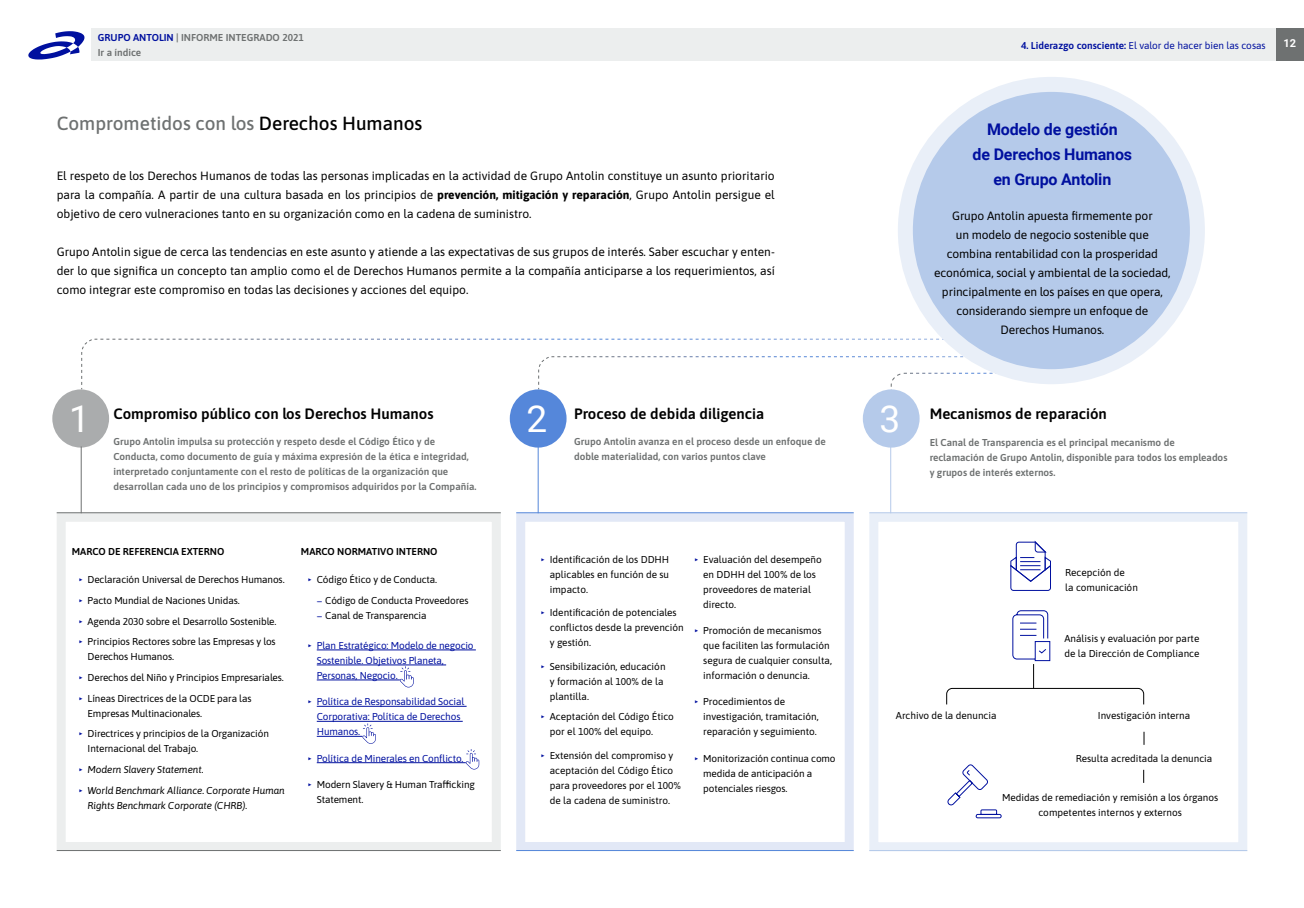
<style>
.page{position:relative;width:1304px;height:908px;background:#fff}
.page>*{position:absolute;margin:0;border:0;box-sizing:border-box;transform-origin:0 0}
.t1{font:37px "Roboto";color:#fff}
.t2{font:500 19px "Asap";color:#6e7171}
.t3{font:700 16px/25px "Roboto";letter-spacing:-.01em;color:#00109f;text-align:center}
.t4{font:600 15px "Asap";color:#000}
.t5{font:12px/19px "Asap";letter-spacing:-.01em;color:#000;text-align:justify}
.t6{font:700 11px "Roboto";color:#fff}
.t7{font:10px/15px "Asap";color:#000}
.t8{font:600 10px/15px "Asap";color:#6e7171}
.t9{font:10px/15px "Asap";letter-spacing:-.01em;color:#00109f}
.t10{font:italic 10px/20.7px "Asap";letter-spacing:-.01em;color:#000}
.t11{font:600 10px "Asap";color:#000}
.s1{color:#00109f}
.s2{font-weight:600}
.s3{color:#000}
.s4{font-weight:700}
.s5{font-style:normal}
</style>
<div class="page">
<svg style="left:100px;top:326px;width:939px;height:70px"></svg>
<div style="left:905px;top:84px;width:292px;height:292px;background:#b5caea;border-radius:50%"></div>
<div style="left:898px;top:77px;width:307px;height:307px;border:15px solid #e9eff8;border-radius:50%"></div>
<div style="left:52px;top:389px;width:57px;height:58px;background:#aaacad;border-radius:50%"></div>
<div style="left:510px;top:389px;width:57px;height:58px;background:#5587da;border-radius:50%"></div>
<div style="left:863px;top:389px;width:57px;height:58px;background:#b5caea;border-radius:50%"></div>
<div style="left:57px;top:512px;width:444px;height:338px;border:9px solid #eceeee"></div>
<div style="left:516px;top:512px;width:338px;height:338px;border:9px solid #e2e8f6"></div>
<div style="left:869px;top:512px;width:378px;height:338px;border:9px solid #e9eff8"></div>
<svg style="left:1010px;top:540px;width:41px;height:51px"></svg>
<svg style="left:947px;top:764px;width:55px;height:54px"></svg>
<svg style="left:1144px;top:731px;width:1px;height:13px"></svg>
<svg style="left:1143px;top:769px;width:1px;height:13px"></svg>
<svg style="left:946px;top:610px;width:198px;height:94px"></svg>
<hr style="left:57px;top:849px;width:444px;height:1px;background:#6e7171">
<hr style="left:57px;top:512px;width:444px;height:1px;background:#6e7171">
<hr style="left:516px;top:849px;width:338px;height:1px;background:#5587da">
<hr style="left:516px;top:512px;width:338px;height:1px;background:#5587da">
<hr style="left:869px;top:849px;width:378px;height:1px;background:#b5caea">
<hr style="left:869px;top:512px;width:378px;height:1px;background:#b5caea">
<hr style="left:317px;top:649px;width:159px;height:1px;background:#00109f">
<hr style="left:317px;top:664px;width:129px;height:1px;background:#00109f">
<hr style="left:317px;top:679px;width:83px;height:1px;background:#00109f">
<hr style="left:317px;top:705px;width:150px;height:1px;background:#00109f">
<hr style="left:317px;top:720px;width:146px;height:1px;background:#00109f">
<hr style="left:317px;top:735px;width:45px;height:1px;background:#00109f">
<hr style="left:317px;top:762px;width:149px;height:1px;background:#00109f">
<svg style="left:400px;top:666px;width:14px;height:21px"></svg>
<svg style="left:362px;top:723px;width:14px;height:20px"></svg>
<svg style="left:466px;top:749px;width:13px;height:20px"></svg>
<hr style="left:81px;top:446px;width:1px;height:67px;background:#6e7171">
<hr style="left:538px;top:446px;width:1px;height:67px;background:#5587da">
<hr style="left:890px;top:446px;width:1px;height:67px;background:#b5caea">
<div style="left:1276px;top:28px;width:28px;height:33px;background:#6e7171"></div>
<div style="left:91px;top:28px;width:1185px;height:33px;background:#eceeee"></div>
<svg style="left:28px;top:31px;width:57px;height:29px"></svg>
<p class="t8" style="left:98px;top:30px;width:207px"><span class="s1">GRUPO ANTOLIN</span> | INFORME INTEGRADO 2021<br>Ir a índice</p>
<p class="t9" style="left:1021px;top:37px;width:246px"><span class="s2">4. Liderazgo consciente:</span> El valor de hacer bien las cosas</p>
<p class="t6" style="left:1283px;top:36px;width:14px">12</p>
<h2 class="t2" style="left:57px;top:110px;width:367px">Comprometidos con los <span class="s3">Derechos Humanos</span></h2>
<p class="t5" style="left:57px;top:166px;width:720px">El respeto de los Derechos Humanos de todas las personas implicadas en la actividad de Grupo Antolin constituye un asunto prioritario para la compañía. A partir de una cultura basada en los principios de <span class="s4">prevención, mitigación y reparación</span>, Grupo Antolin persigue el objetivo de cero vulneraciones tanto en su organización como en la cadena de suministro.</p>
<p class="t5" style="left:57px;top:242px;width:720px">Grupo Antolin sigue de cerca las tendencias en este asunto y atiende a las expectativas de sus grupos de interés. Saber escuchar y enten&shy;der lo que significa un concepto tan amplio como el de Derechos Humanos permite a la compañía anticiparse a los requerimientos, así como integrar este compromiso en todas las decisiones y acciones del equipo.</p>
<h3 class="t3" style="left:973px;top:116px;width:161px">Modelo de gestión<br>de Derechos Humanos en Grupo Antolin</h3>
<p class="t5" style="left:934px;top:205px;width:238px;text-align:center">Grupo Antolin apuesta firmemente por<br>un modelo de negocio sostenible que combina rentabilidad con la prosperidad económica, social y ambiental de la sociedad, principalmente en los países en que opera, considerando siempre un enfoque de Derechos Humanos.</p>
<h1 class="t1" style="left:69px;top:392px;width:22px">1</h1>
<h1 class="t1" style="left:526px;top:392px;width:22px">2</h1>
<h1 class="t1" style="left:879px;top:392px;width:22px">3</h1>
<p class="t8" style="left:113px;top:433px;width:365px">Grupo Antolin impulsa su protección y respeto desde el Código Ético y de Conducta, como documento de guía y máxima expresión de la ética e integridad, interpretado conjuntamente con el resto de políticas de la organización que desarrollan cada uno de los principios y compromisos adquiridos por la Compañía.</p>
<h3 class="t4" style="left:113px;top:403px;width:322px">Compromiso público con los Derechos Humanos</h3>
<h3 class="t4" style="left:574px;top:403px;width:192px">Proceso de debida diligencia</h3>
<p class="t8" style="left:574px;top:433px;width:253px">Grupo Antolin avanza en el proceso desde un enfoque de doble materialidad, con varios puntos clave</p>
<h3 class="t4" style="left:930px;top:403px;width:179px">Mecanismos de reparación</h3>
<p class="t8" style="left:930px;top:434px;width:299px">El Canal de Transparencia es el principal mecanismo de reclamación de Grupo Antolin, disponible para todos los empleados y grupos de interés externos.</p>
<p class="t11" style="left:72px;top:544px;width:154px">MARCO DE REFERENCIA EXTERNO</p>
<p class="t11" style="left:301px;top:544px;width:138px">MARCO NORMATIVO INTERNO</p>
<p class="t7" style="left:79px;top:568px;width:207px;line-height:20.7px"><span class="s1">▸</span> Declaración Universal de Derechos Humanos. <span class="s1">▸</span> Pacto Mundial de Naciones Unidas.<br><span class="s1">▸</span> Agenda 2030 sobre el Desarrollo Sostenible.<br><span class="s1">▸</span> Principios Rectores sobre las Empresas y los</p>
<p class="t7" style="left:79px;top:645px;width:206px;line-height:20.7px;text-indent:9px">Derechos Humanos.<br><span class="s1">▸</span> Derechos del Niño y Principios Empresariales. <span class="s1">▸</span> Líneas Directrices de la OCDE para las</p>
<p class="t7" style="left:79px;top:702px;width:191px;line-height:20.7px;text-indent:9px">Empresas Multinacionales.<br><span class="s1">▸</span> Directrices y principios de la Organización</p>
<p class="t10" style="left:79px;top:737px;width:207px;text-indent:9px"><span class="s5">Internacional del Trabajo.<br></span><span class="s1">▸</span> Modern Slavery Statement.<br><span class="s1">▸</span> World Benchmark Alliance. Corporate Human</p>
<p class="t10" style="left:88px;top:794px;width:161px">Rights Benchmark Corporate (CHRB).</p>
<p class="t7" style="left:317px;top:568px;width:153px;line-height:20.7px;text-indent:-8px"><span class="s1">▸</span> Código Ético y de Conducta.<br><span class="s1">−</span> Código de Conducta Proveedores</p>
<p class="t7" style="left:317px;top:607px;width:111px"><span class="s1">−</span> Canal de Transparencia</p>
<p class="t9" style="left:317px;top:637px;width:158px;text-indent:-8px">▸ Plan Estratégico: Modelo de negocio<br>Sostenible. Objetivos Planeta,<br>Personas, Negocio.</p>
<p class="t9" style="left:317px;top:693px;width:149px;text-indent:-8px">▸ Política de Responsabilidad Social<br>Corporativa: Política de Derechos<br>Humanos.</p>
<p class="t9" style="left:308px;top:749px;width:157px">▸ Política de Minerales en Conflicto.</p>
<p class="t7" style="left:317px;top:776px;width:160px;text-indent:-8px"><span class="s1">▸</span> Modern Slavery &amp; Human Trafficking<br>Statement.</p>
<p class="t7" style="left:550px;top:551px;width:121px;text-align:justify;text-indent:-8px"><span class="s1">▸</span> Identificación de los DDHH aplicables en función de su impacto.</p>
<p class="t7" style="left:550px;top:604px;width:135px;text-indent:-8px"><span class="s1">▸</span> Identificación de potenciales conflictos desde la prevención y gestión.</p>
<p class="t7" style="left:550px;top:658px;width:117px;text-indent:-8px"><span class="s1">▸</span> Sensibilización, educación y formación al 100% de la plantilla.</p>
<p class="t7" style="left:550px;top:708px;width:126px;text-indent:-8px"><span class="s1">▸</span> Aceptación del Código Ético por el 100% del equipo.</p>
<p class="t7" style="left:550px;top:747px;width:133px;text-indent:-8px"><span class="s1">▸</span> Extensión del compromiso y aceptación del Código Ético para proveedores por el 100% de la cadena de suministro.</p>
<p class="t7" style="left:703px;top:551px;width:120px;text-indent:-8px"><span class="s1">▸</span> Evaluación del desempeño en DDHH del 100% de los proveedores de material directo.</p>
<p class="t7" style="left:703px;top:622px;width:130px;text-indent:-8px"><span class="s1">▸</span> Promoción de mecanismos que faciliten las formulación segura de cualquier consulta, información o denuncia.</p>
<p class="t7" style="left:703px;top:693px;width:117px;text-indent:-8px"><span class="s1">▸</span> Procedimientos de investigación, tramitación, reparación y seguimiento.</p>
<p class="t7" style="left:703px;top:750px;width:134px;text-indent:-8px"><span class="s1">▸</span> Monitorización continua como medida de anticipación a potenciales riesgos.</p>
<p class="t7" style="left:1065px;top:564px;width:74px">Recepción de<br>la comunicación</p>
<p class="t7" style="left:1064px;top:630px;width:137px">Análisis y evaluación por parte de la Dirección de Compliance</p>
<p class="t7" style="left:896px;top:706px;width:102px">Archivo de la denuncia</p>
<p class="t7" style="left:1098px;top:706px;width:94px">Investigación interna</p>
<p class="t7" style="left:1076px;top:749px;width:138px">Resulta acreditada la denuncia</p>
<p class="t7" style="left:1002px;top:789px;width:218px;text-align:center">Medidas de remediación y remisión a los órganos competentes internos y externos</p>
</div>
